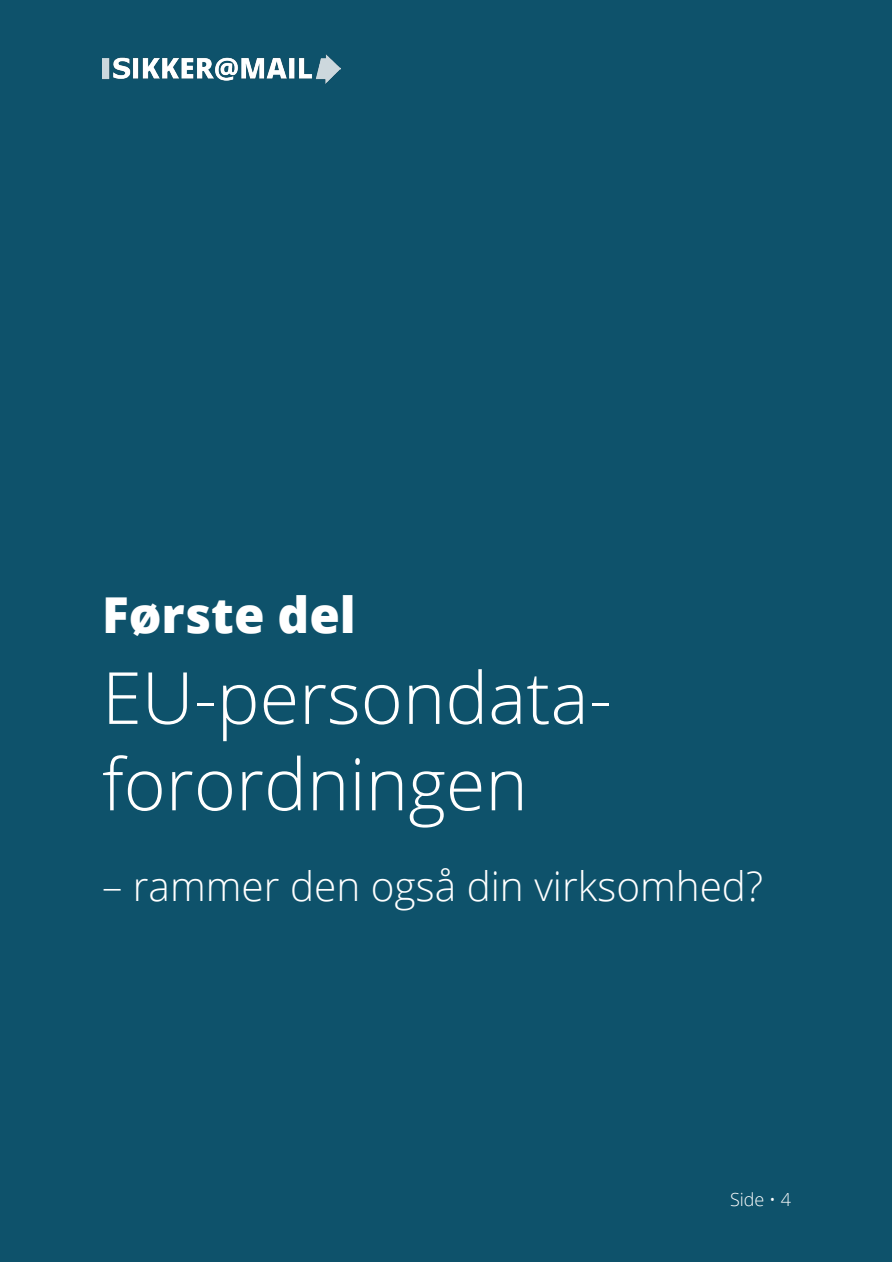
<style>
.page{position:relative;width:893px;height:1263px;background:#fff}
.page>*{position:absolute;margin:0;border:0;box-sizing:border-box;transform-origin:0 0}
.Emnesider{font:300 72px/86.4px "Open Sans";color:#fff}
.Headline1{font:800 49.5px "Open Sans";color:#fff}
.Emnesider-2{font:300 40.5px "Open Sans";color:#fff}
.t1{font:300 18px "Open Sans";color:#fff}
</style>
<div class="page">
<div style="left:0;top:0;width:892px;height:1262px;background:#0e526b"></div>
<img style="left:102px;top:54px;width:238px;height:29px">
<p class="Headline1" style="left:102px;top:578px;width:255px">Første del</p>
<p class="Emnesider" style="left:102px;top:653px;width:511px">EU-persondata&shy;forordningen</p>
<p class="Emnesider-2" style="left:102px;top:858px;width:663px">– rammer den også din virksomhed?</p>
<p class="t1" style="left:730px;top:1187px;width:62px">Side • 4</p>
</div>
